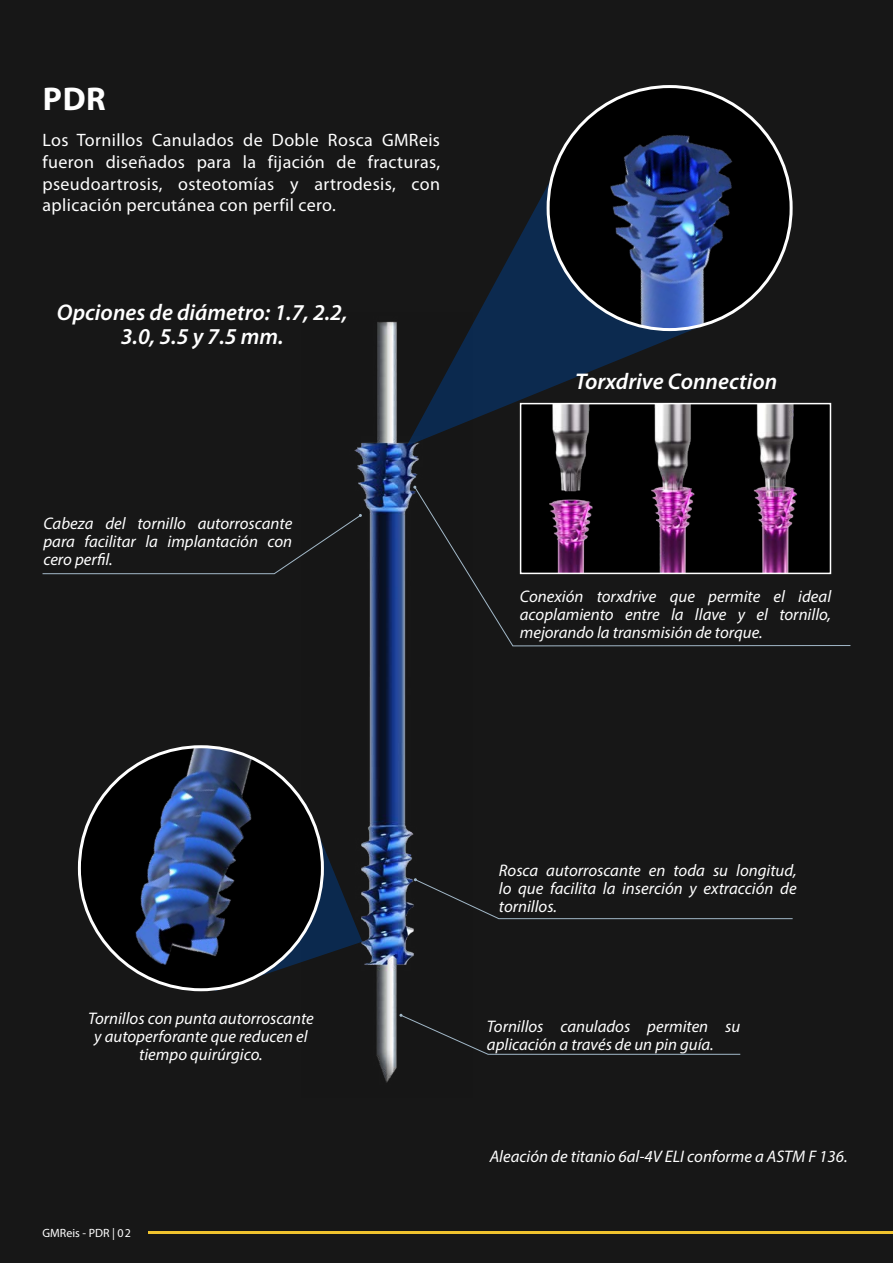
<style>
.page{position:relative;width:893px;height:1263px;background:#171717}
.page>*{position:absolute;margin:0;border:0;box-sizing:border-box;transform-origin:0 0}
.t1{font:700 33px "Myriad Pro";color:#fff}
.t2{font:italic 600 22.8px/24.5px "Myriad Pro";color:#fff;text-align:center}
.t3{font:18px/21.6px "Myriad Pro";letter-spacing:.02em;color:#fff;text-align:justify}
.t4{font:italic 16.8px/18px "Myriad Pro";color:#fff;text-align:justify}
.t5{font:12px "Myriad Pro";color:#fff}
</style>
<div class="page">
<hr style="left:148px;top:1231px;width:745px;height:3px;background:#f0c32e">
<svg style="left:472px;top:486px;width:379px;height:161px"></svg>
<svg style="left:472px;top:1046px;width:269px;height:9px"></svg>
<svg style="left:472px;top:905px;width:321px;height:14px"></svg>
<svg style="left:42px;top:554px;width:260px;height:20px"></svg>
<img style="left:302px;top:321px;width:170px;height:762px">
<svg style="left:215px;top:804px;width:147px;height:187px"></svg>
<svg style="left:406px;top:172px;width:302px;height:274px"></svg>
<img style="left:79px;top:747px;width:243px;height:243px;border-radius:121px">
<img style="left:548px;top:87px;width:243px;height:243px;border-radius:122px">
<div style="left:521px;top:404px;width:309px;height:169px;background:#000"></div>
<img style="left:549px;top:406px;width:44px;height:165px">
<img style="left:651px;top:406px;width:44px;height:165px">
<img style="left:753px;top:406px;width:44px;height:165px">
<div style="left:520px;top:403px;width:311px;height:171px;border:2px solid #fff"></div>
<h1 class="t1" style="left:43px;top:77px;width:65px">PDR</h1>
<p class="t3" style="left:43px;top:129px;width:399px">Los Tornillos Canulados de Doble Rosca GMReis fueron diseñados para la fijación de fracturas, pseudoartrosis, osteotomías y artrodesis, con aplicación percutánea con perfil cero.</p>
<h2 class="t2" style="left:57px;top:299px;width:292px">Opciones de diámetro: 1.7, 2.2,<br>3.0, 5.5 y 7.5 mm.</h2>
<p class="t4" style="left:43px;top:514px;width:250px">Cabeza del tornillo autorroscante para facilitar la implantación con cero perfil.</p>
<h2 class="t2" style="left:575px;top:368px;width:204px">Torxdrive Connection</h2>
<p class="t4" style="left:520px;top:587px;width:313px">Conexión torxdrive que permite el ideal acoplamiento entre la llave y el tornillo, mejorando la transmisión de torque.</p>
<p class="t4" style="left:88px;top:1009px;width:227px;text-align:center">Tornillos con punta autorroscante y autoperforante que reducen el tiempo quirúrgico.</p>
<p class="t5" style="left:43px;top:1225px;width:90px">GMReis - PDR | 02</p>
<p class="t4" style="left:499px;top:861px;width:299px">Rosca autorroscante en toda su longitud, lo que facilita la inserción y extracción de tornillos.</p>
<p class="t4" style="left:487px;top:1017px;width:255px">Tornillos canulados permiten su aplicación a través de un pin guía.</p>
<p class="t4" style="left:490px;top:1147px;width:359px">Aleación de titanio 6al-4V ELI conforme a ASTM F 136.</p>
</div>
